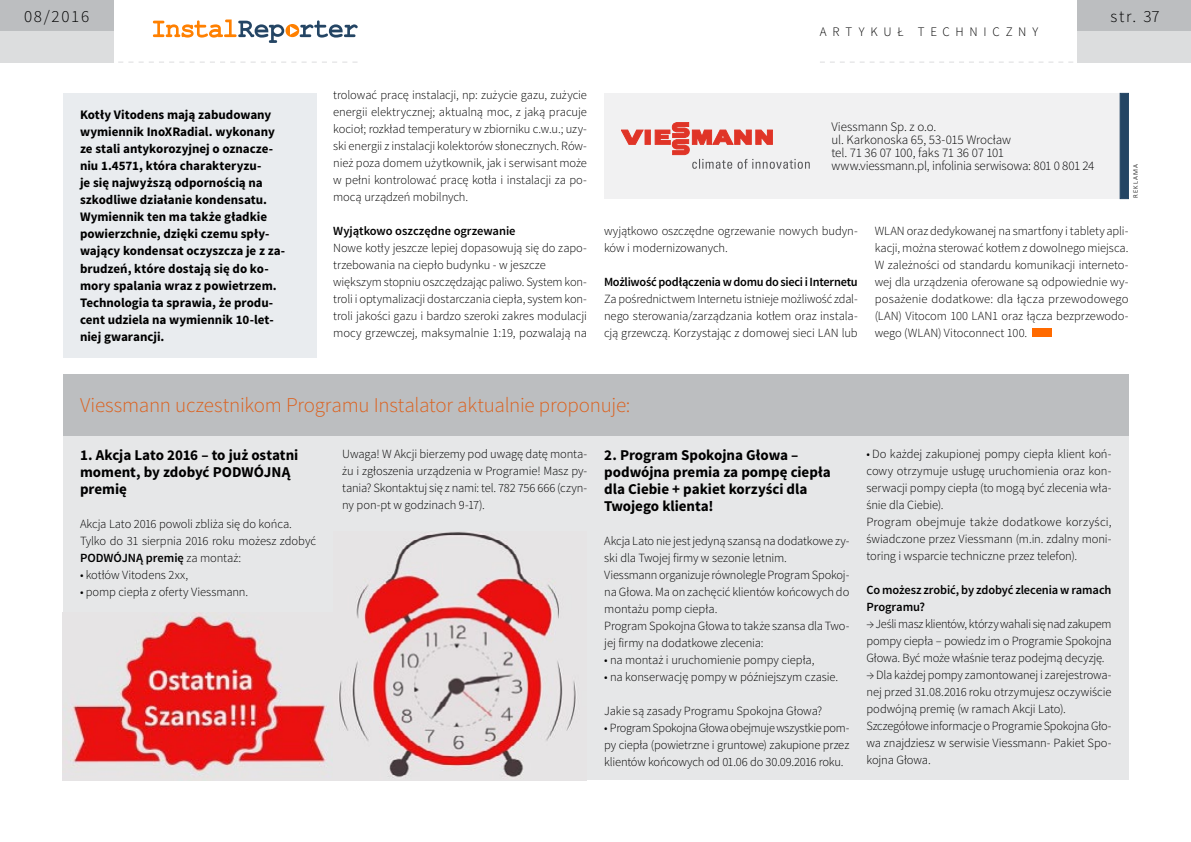
<style>
.page{position:relative;width:1191px;height:842px;background:#fff}
.page>*{position:absolute;margin:0;border:0;box-sizing:border-box;transform-origin:0 0}
.t1{font:300 21px "Source Sans Pro";letter-spacing:-.015em;color:#dc611e}
.t2{font:300 17px "Source Sans Pro";letter-spacing:.1em;color:#000}
.t3{font:700 15px/17px "Source Sans Pro";letter-spacing:-.005em;color:#000}
.t4{font:700 13px/17px "Source Sans Pro";color:#000}
.t5{font:300 13px/13px "Source Sans Pro";letter-spacing:-.01em;color:#000}
.t6{font:300 13px "Source Sans Pro";letter-spacing:.44em;color:#000}
.t7{font:300 12.5px/17px "Source Sans Pro";letter-spacing:-.01em;color:#000;text-align:justify}
.t8{font:600 12.5px/17px "Source Sans Pro";letter-spacing:-.01em;color:#000}
.t9{font:300 7px "Calibri";letter-spacing:.16em;color:#000}
.s1{font-weight:600}
</style>
<div class="page">
<div style="left:1077px;top:0;width:114px;height:31px;background:#bcbec0"></div>
<div style="left:1077px;top:31px;width:114px;height:31px;background:#dcddde"></div>
<svg style="left:153px;top:20px;width:204px;height:23px"></svg>
<div style="left:0;top:0;width:113px;height:31px;background:#bcbec0"></div>
<div style="left:0;top:31px;width:113px;height:31px;background:#dcddde"></div>
<svg style="left:108px;top:62px;width:249px;height:1px"></svg>
<svg style="left:820px;top:62px;width:263px;height:1px"></svg>
<div style="left:1032px;top:328px;width:20px;height:9px;background:#ff6a00"></div>
<div style="left:604px;top:93px;width:524px;height:106px;background:#f1f1f2"></div>
<div style="left:1120px;top:93px;width:8px;height:106px;background:#244564"></div>
<div style="left:645px;top:130px;width:5px;height:14px;background:#e03427"></div>
<svg style="left:621px;top:130px;width:22px;height:15px"></svg>
<svg style="left:655px;top:123px;width:155px;height:46px"></svg>
<div style="left:63px;top:374px;width:1065px;height:63px;background:#bcbec0"></div>
<div style="left:63px;top:437px;width:1065px;height:343px;background:#e6e7e8"></div>
<img style="left:63px;top:613px;width:270px;height:168px">
<div style="left:63px;top:93px;width:253px;height:264px;background:#e9ecef"></div>
<img style="left:339px;top:532px;width:238px;height:246px">
<h2 class="t2" style="left:24px;top:6px;width:67px">08/2016</h2>
<h2 class="t2" style="left:1110px;top:6px;width:50px">str. 37</h2>
<p class="t6" style="left:820px;top:24px;width:220px">artykuł techniczny</p>
<p class="t4" style="left:80px;top:107px;width:207px">Kotły Vitodens mają zabudowany wymiennik InoXRadial. wykonany ze stali antykorozyjnej o oznacze&shy;niu 1.4571, która charakteryzu-<br>je się najwyższą odpornością na szkodliwe działanie kondensatu.<br>Wymiennik ten ma także gładkie powierzchnie, dzięki czemu spły&shy;wający kondensat oczyszcza je z za&shy;brudzeń, które dostają się do ko&shy;mory spalania wraz z powietrzem.<br>Technologia ta sprawia, że produ&shy;cent udziela na wymiennik 10-let&shy;niej gwarancji.</p>
<p class="t7" style="left:333px;top:87px;width:255px">trolować pracę instalacji, np: zużycie gazu, zużycie energii elektrycznej; aktualną moc, z jaką pracuje kocioł; rozkład temperatury w zbiorniku c.w.u.; uzy&shy;ski energii z instalacji kolektorów słonecznych. Rów&shy;nież poza domem użytkownik, jak i serwisant może w pełni kontrolować pracę kotła i instalacji za po&shy;mocą urządzeń mobilnych.</p>
<p class="t8" style="left:333px;top:223px;width:184px">Wyjątkowo oszczędne ogrzewanie</p>
<p class="t7" style="left:333px;top:240px;width:255px;text-align:left">Nowe kotły jeszcze lepiej dopasowują się do zapo&shy;trzebowania na ciepło budynku - w jeszcze większym stopniu oszczędzając paliwo. System kon&shy;troli i optymalizacji dostarczania ciepła, system kon&shy;troli jakości gazu i bardzo szeroki zakres modulacji mocy grzewczej, maksymalnie 1:19, pozwalają na</p>
<p class="t5" style="left:831px;top:121px;width:265px">Viessmann Sp. z o.o.<br>ul. Karkonoska 65, 53-015 Wrocław<br>tel. 71 36 07 100, faks 71 36 07 101 www.viessmann.pl, infolinia serwisowa: 801 0 801 24</p>
<p class="t9" style="left:1131px;top:198px;width:36px;rotate:-90deg">reklama</p>
<p class="t7" style="left:604px;top:223px;width:255px">wyjątkowo oszczędne ogrzewanie nowych budyn&shy;ków i modernizowanych.</p>
<p class="t8" style="left:604px;top:274px;width:255px">Możliwość podłączenia w domu do sieci i Internetu</p>
<p class="t7" style="left:604px;top:291px;width:255px">Za pośrednictwem Internetu istnieje możliwość zdal&shy;nego sterowania/zarządzania kotłem oraz instala&shy;cją grzewczą. Korzystając z domowej sieci LAN lub</p>
<p class="t7" style="left:874px;top:223px;width:255px">WLAN oraz dedykowanej na smartfony i tablety apli&shy;kacji, można sterować kotłem z dowolnego miejsca.<br>W zależności od standardu komunikacji interneto&shy;wej dla urządzenia oferowane są odpowiednie wy&shy;posażenie dodatkowe: dla łącza przewodowego (LAN) Vitocom 100 LAN1 oraz łącza bezprzewodo&shy;wego (WLAN) Vitoconnect 100.</p>
<h1 class="t1" style="left:80px;top:392px;width:552px">Viessmann uczestnikom Programu Instalator aktualnie proponuje:</h1>
<p class="t3" style="left:80px;top:447px;width:220px">1. Akcja Lato 2016 – to już ostatni moment, by zdobyć PODWÓJNĄ premię</p>
<p class="t7" style="left:80px;top:515px;width:237px;text-align:left">Akcja Lato 2016 powoli zbliża się do końca.<br>Tylko do 31 sierpnia 2016 roku możesz zdobyć<br><span class="s1">PODWÓJNĄ premię</span> za montaż:</p>
<p class="t7" style="left:80px;top:566px;width:110px">• kotłów Vitodens 2xx,</p>
<p class="t7" style="left:80px;top:583px;width:170px">• pomp ciepła z oferty Viessmann.</p>
<p class="t7" style="left:342px;top:445px;width:247px">Uwaga! W Akcji bierzemy pod uwagę datę monta&shy;żu i zgłoszenia urządzenia w Programie! Masz py&shy;tania? Skontaktuj się z nami: tel. 782 756 666 (czyn&shy;ny pon-pt w godzinach 9-17).</p>
<p class="t3" style="left:604px;top:447px;width:228px">2. Program Spokojna Głowa – podwójna premia za pompę ciepła dla Ciebie + pakiet korzyści dla<br>Twojego klienta!</p>
<p class="t7" style="left:604px;top:532px;width:247px;text-align:left">Akcja Lato nie jest jedyną szansą na dodatkowe zy&shy;ski dla Twojej firmy w sezonie letnim.<br>Viessmann organizuje równolegle Program Spokoj&shy;na Głowa. Ma on zachęcić klientów końcowych do montażu pomp ciepła.<br>Program Spokojna Głowa to także szansa dla Two&shy;jej firmy na dodatkowe zlecenia:</p>
<p class="t7" style="left:604px;top:651px;width:212px">• na montaż i uruchomienie pompy ciepła,</p>
<p class="t7" style="left:604px;top:668px;width:235px">• na konserwację pompy w późniejszym czasie.</p>
<p class="t7" style="left:604px;top:702px;width:219px">Jakie są zasady Programu Spokojna Głowa?</p>
<p class="t7" style="left:604px;top:719px;width:247px">• Program Spokojna Głowa obejmuje wszystkie pom&shy;py ciepła (powietrzne i gruntowe) zakupione przez klientów końcowych od 01.06 do 30.09.2016 roku.</p>
<p class="t7" style="left:866px;top:445px;width:247px;text-align:left">• Do każdej zakupionej pompy ciepła klient koń&shy;cowy otrzymuje usługę uruchomienia oraz kon&shy;serwacji pompy ciepła (to mogą być zlecenia wła&shy;śnie dla Ciebie).<br>Program obejmuje także dodatkowe korzyści, świadczone przez Viessmann (m.in. zdalny moni&shy;toring i wsparcie techniczne przez telefon).</p>
<p class="t8" style="left:866px;top:581px;width:246px">Co możesz zrobić, by zdobyć zlecenia w ramach<br>Programu?</p>
<p class="t7" style="left:866px;top:615px;width:247px">→ Jeśli masz klientów, którzy wahali się nad zakupem pompy ciepła – powiedz im o Programie Spokojna Głowa. Być może właśnie teraz podejmą decyzję.</p>
<p class="t7" style="left:866px;top:666px;width:247px;text-align:left">→ Dla każdej pompy zamontowanej i zarejestrowa&shy;nej przed 31.08.2016 roku otrzymujesz oczywiście podwójną premię (w ramach Akcji Lato).<br>Szczegółowe informacje o Programie Spokojna Gło&shy;wa znajdziesz w serwisie Viessmann- Pakiet Spo&shy;kojna Głowa.</p>
</div>
